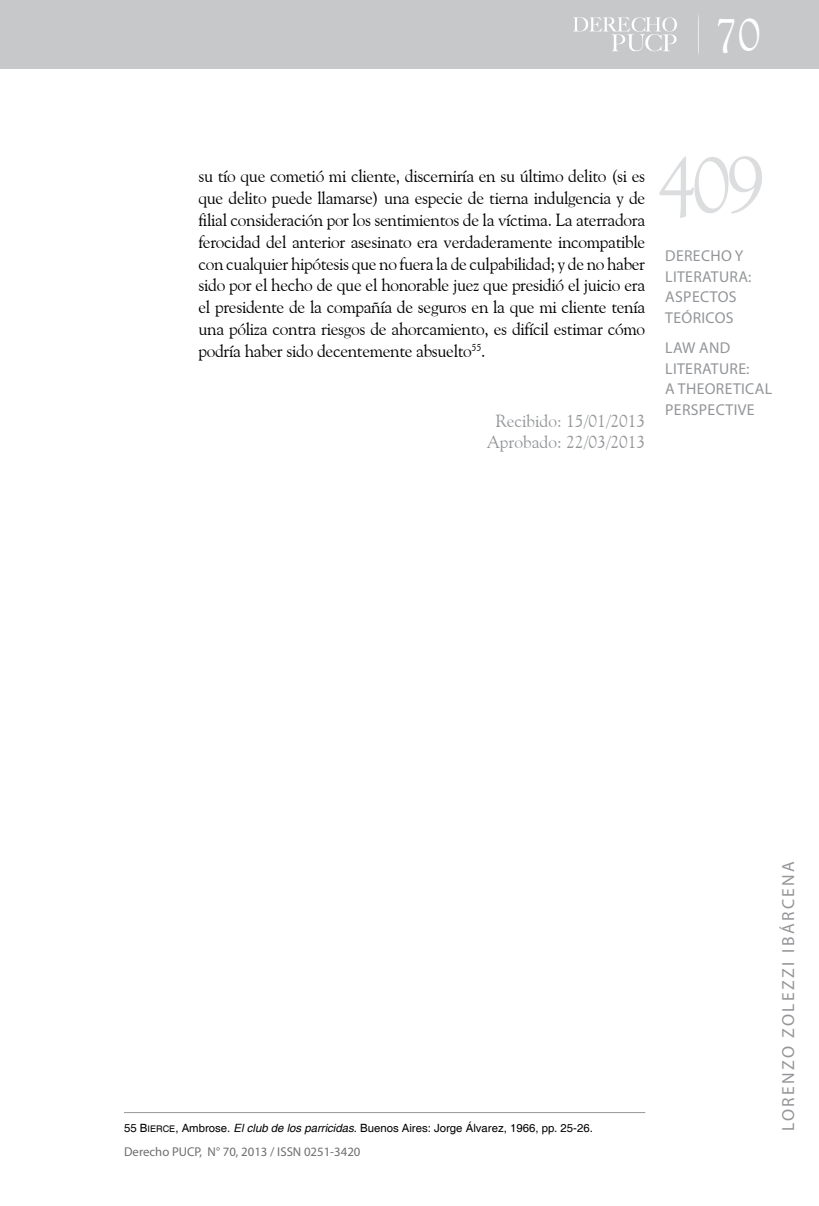
<style>
.page{position:relative;width:819px;height:1206px;background:#fff}
.page>*{position:absolute;margin:0;border:0;box-sizing:border-box;transform-origin:0 0}
.t1{font:78.75px "Goudy Old Style BT";color:#dcddde}
.t2{font:46.38px "Goudy Old Style BT";color:#fff}
.t3{font:17.5px/21.9px "Goudy Old Style BT";letter-spacing:-.02em;color:#000;text-align:justify}
.t4{font:17.5px/21px "Goudy Old Style BT";color:#939598;text-align:center}
.t5{font:17.5px "Myriad Pro";letter-spacing:.14em;color:#939598}
.t6{font:15.75px/20.7px "Myriad Pro";letter-spacing:.02em;color:#939598}
.t7{font:12.78px "Myriad Pro";color:#6d6e71}
.t8{font:11.38px "Helvetica";color:#000}
.s1{font-family:"Helvetica SC800"}
.s2{font-family:"Helvetica SC800";font-size:9.1px}
.s3{font-style:italic}
</style>
<div class="page">
<div style="left:0;top:0;width:819px;height:69px;background:#c7c8ca"></div>
<svg style="left:573px;top:17px;width:104px;height:34px"></svg>
<hr style="left:124px;top:1112px;width:521px;height:1px;background:#939598">
<h2 class="t2" style="left:714px;top:6px;width:47px">70</h2>
<p class="t3" style="left:198px;top:165px;width:448px">su tío que cometió mi cliente, discerniría en su último delito (si es que delito puede llamarse) una especie de tierna indulgencia y de filial consideración por los sentimientos de la víctima. La aterradora ferocidad del anterior asesinato era verdaderamente incompatible con cualquier hipótesis que no fuera la de culpabilidad; y de no haber sido por el hecho de que el honorable juez que presidió el juicio era el presidente de la compañía de seguros en la que mi cliente tenía una póliza contra riesgos de ahorcamiento, es difícil estimar cómo podría haber sido decentemente absuelto<sup>55</sup>.</p>
<p class="t4" style="left:487px;top:410px;width:160px">Recibido: 15/01/2013<br>Aprobado: 22/03/2013</p>
<h1 class="t1" style="left:657px;top:136px;width:109px">409</h1>
<p class="t6" style="left:665px;top:245px;width:88px">DERECHO Y<br>LITERATURA:<br>ASPECTOS<br>TEÓRICOS</p>
<p class="t6" style="left:665px;top:337px;width:108px">LAW AND<br>LITERATURE:<br>A THEORETICAL<br>PERSPECTIVE</p>
<p class="t8" style="left:124px;top:1120px;width:470px">55 <span class="s1">B</span><span class="s2">IERCE</span>, Ambrose. <span class="s3">El club de los parricidas</span>. Buenos Aires: Jorge Álvarez, 1966, pp. 25-26.</p>
<p class="t7" style="left:124px;top:1144px;width:160px">DERECHO PUCP, N° 70, 2013 / ISSN</p>
<p class="t7" style="left:304px;top:1144px;width:58px">0251-3420</p>
<p class="t5" style="left:777px;top:1131px;width:272px;rotate:-90deg">LORENZO ZOLEZZI I BÁRCENA</p>
</div>
